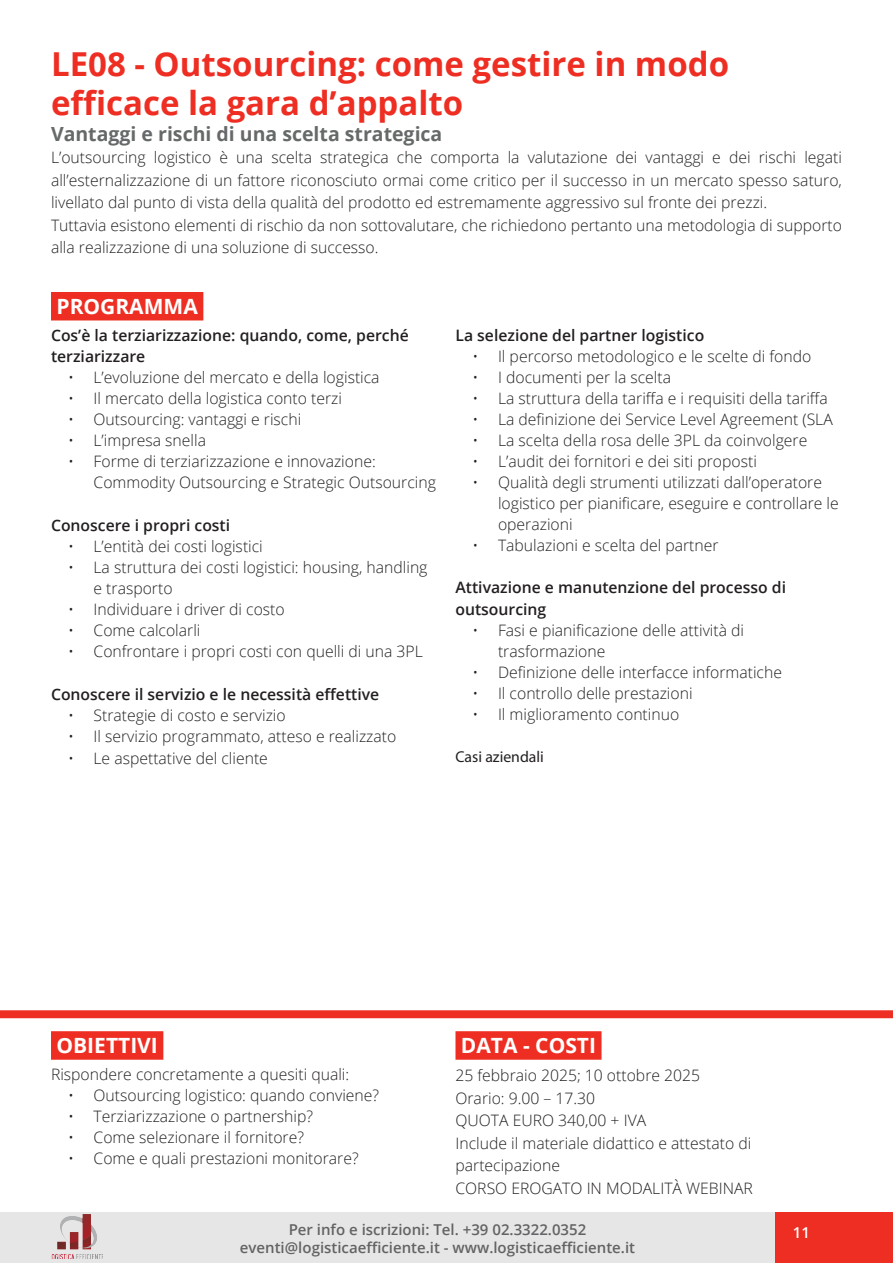
<style>
.page{position:relative;width:893px;height:1263px;background:#fff}
.page>*{position:absolute;margin:0;border:0;box-sizing:border-box;transform-origin:0 0}
.titolo_grigio{font:700 33px/39px "Open Sans";color:#ee2e22}
.t1{font:700 21px "Open Sans";color:#fff}
.titolo_grigio-2{font:700 19.5px "Open Sans";color:#66696a}
.paragrafo-corso{font:300 15.75px/22.5px "Open Sans";color:#231f20}
.Elenco_puntato_scheda{font:600 15.75px/21.6px "Open Sans";color:#231f20}
.Elenco_puntato_scheda-2{font:15.75px "Myriad Pro";color:#231f20}
.t2{font:600 15px/18px "Open Sans";color:#636366;text-align:center}
.t3{font:600 15px "Open Sans";color:#fff}
</style>
<div class="page">
<div style="left:0;top:1212px;width:893px;height:51px;background:#e6e6e6"></div>
<img style="left:51px;top:1215px;width:52px;height:44px">
<div style="left:776px;top:1212px;width:117px;height:51px;background:#ee2e22"></div>
<div style="left:0;top:1010px;width:893px;height:7px;background:#ee2e22"></div>
<div style="left:0;top:1012px;width:893px;height:6px;background:#ee2e22"></div>
<div style="left:51px;top:1031px;width:112px;height:29px;background:#ee2e22"></div>
<div style="left:455px;top:1031px;width:146px;height:29px;background:#ee2e22"></div>
<div style="left:51px;top:292px;width:152px;height:28px;background:#ee2e22"></div>
<p class="titolo_grigio" style="left:51px;top:44px;width:680px">LE08 - Outsourcing: come gestire in modo efficace la gara d’appalto</p>
<p class="titolo_grigio-2" style="left:51px;top:120px;width:393px">Vantaggi e rischi di una scelta strategica</p>
<p class="paragrafo-corso" style="left:51px;top:146px;width:792px;text-align:justify">L’outsourcing logistico è una scelta strategica che comporta la valutazione dei vantaggi e dei rischi legati all’esternalizzazione di un fattore riconosciuto ormai come critico per il successo in un mercato spesso saturo, livellato dal punto di vista della qualità del prodotto ed estremamente aggressivo sul fronte dei prezzi.</p>
<p class="paragrafo-corso" style="left:51px;top:213px;width:792px">Tuttavia esistono elementi di rischio da non sottovalutare, che richiedono pertanto una metodologia di supporto alla realizzazione di una soluzione di successo.</p>
<p class="t1" style="left:56px;top:291px;width:143px">PROGRAMMA</p>
<p class="Elenco_puntato_scheda" style="left:51px;top:324px;width:359px">Cos’è la terziarizzazione: quando, come, perché terziarizzare</p>
<p class="paragrafo-corso" style="left:68px;top:366px;width:313px">• L’evoluzione del mercato e della logistica</p>
<p class="paragrafo-corso" style="left:68px;top:387px;width:275px">• Il mercato della logistica conto terzi</p>
<p class="paragrafo-corso" style="left:68px;top:408px;width:235px">• Outsourcing: vantaggi e rischi</p>
<p class="paragrafo-corso" style="left:68px;top:429px;width:140px">• L’impresa snella</p>
<p class="paragrafo-corso" style="left:94px;top:451px;width:344px;line-height:21px;text-indent:-26px">• Forme di terziarizzazione e innovazione:<br>Commodity Outsourcing e Strategic Outsourcing</p>
<p class="Elenco_puntato_scheda" style="left:51px;top:514px;width:181px">Conoscere i propri costi</p>
<p class="paragrafo-corso" style="left:68px;top:535px;width:196px">• L’entità dei costi logistici</p>
<p class="paragrafo-corso" style="left:94px;top:556px;width:335px;line-height:21px;text-indent:-26px">• La struttura dei costi logistici: housing, handling e trasporto</p>
<p class="paragrafo-corso" style="left:68px;top:598px;width:218px">• Individuare i driver di costo</p>
<p class="paragrafo-corso" style="left:68px;top:619px;width:134px">• Come calcolarli</p>
<p class="paragrafo-corso" style="left:68px;top:640px;width:356px">• Confrontare i propri costi con quelli di una 3PL</p>
<p class="Elenco_puntato_scheda" style="left:51px;top:683px;width:330px">Conoscere il servizio e le necessità effettive</p>
<p class="paragrafo-corso" style="left:68px;top:703px;width:219px">• Strategie di costo e servizio</p>
<p class="paragrafo-corso" style="left:68px;top:724px;width:330px">• Il servizio programmato, atteso e realizzato</p>
<p class="paragrafo-corso" style="left:68px;top:747px;width:201px">• Le aspettative del cliente</p>
<p class="Elenco_puntato_scheda" style="left:455px;top:324px;width:250px">La selezione del partner logistico</p>
<p class="paragrafo-corso" style="left:472px;top:345px;width:340px">• Il percorso metodologico e le scelte di fondo</p>
<p class="paragrafo-corso" style="left:472px;top:366px;width:200px">• I documenti per la scelta</p>
<p class="paragrafo-corso" style="left:472px;top:387px;width:357px">• La struttura della tariffa e i requisiti della tariffa</p>
<p class="paragrafo-corso" style="left:472px;top:408px;width:362px">• La definizione dei Service Level Agreement (SLA</p>
<p class="paragrafo-corso" style="left:472px;top:429px;width:336px">• La scelta della rosa delle 3PL da coinvolgere</p>
<p class="paragrafo-corso" style="left:472px;top:450px;width:286px">• L’audit dei fornitori e dei siti proposti</p>
<p class="paragrafo-corso" style="left:498px;top:472px;width:342px;line-height:21px;text-indent:-26px">• Qualità degli strumenti utilizzati dall’operatore logistico per pianificare, eseguire e controllare le operazioni</p>
<p class="paragrafo-corso" style="left:472px;top:534px;width:248px">• Tabulazioni e scelta del partner</p>
<p class="Elenco_puntato_scheda" style="left:455px;top:576px;width:332px">Attivazione e manutenzione del processo di outsourcing</p>
<p class="paragrafo-corso" style="left:498px;top:619px;width:248px;line-height:21px;text-indent:-26px">• Fasi e pianificazione delle attività di trasformazione</p>
<p class="paragrafo-corso" style="left:472px;top:660px;width:311px">• Definizione delle interfacce informatiche</p>
<p class="paragrafo-corso" style="left:472px;top:681px;width:222px">• Il controllo delle prestazioni</p>
<p class="paragrafo-corso" style="left:472px;top:702px;width:208px">• Il miglioramento continuo</p>
<p class="Elenco_puntato_scheda-2" style="left:455px;top:747px;width:90px">Casi aziendali</p>
<p class="t1" style="left:56px;top:1030px;width:103px">OBIETTIVI</p>
<p class="paragrafo-corso" style="left:51px;top:1062px;width:300px">Rispondere concretamente a quesiti quali:</p>
<p class="paragrafo-corso" style="left:68px;top:1083px;width:313px">• Outsourcing logistico: quando conviene?</p>
<p class="paragrafo-corso" style="left:68px;top:1104px;width:247px">• Terziarizzazione o partnership?</p>
<p class="paragrafo-corso" style="left:68px;top:1125px;width:237px">• Come selezionare il fornitore?</p>
<p class="paragrafo-corso" style="left:68px;top:1146px;width:292px">• Come e quali prestazioni monitorare?</p>
<p class="t1" style="left:461px;top:1030px;width:137px">DATA - COSTI</p>
<p class="paragrafo-corso" style="left:455px;top:1064px;width:246px">25 febbraio 2025; 10 ottobre 2025<br>Orario: 9.00 – 17.30</p>
<p class="paragrafo-corso" style="left:455px;top:1109px;width:297px">QUOTA EURO 340,00 + IVA<br>Include il materiale didattico e attestato di partecipazione</p>
<p class="paragrafo-corso" style="left:455px;top:1176px;width:299px">CORSO EROGATO IN MODALITÀ WEBINAR</p>
<p class="t2" style="left:240px;top:1220px;width:397px">Per info e iscrizioni: Tel. +39 02.3322.0352 eventi@logisticaefficiente.it - www.logisticaefficiente.it</p>
<p class="t3" style="left:793px;top:1222px;width:19px">11</p>
</div>
